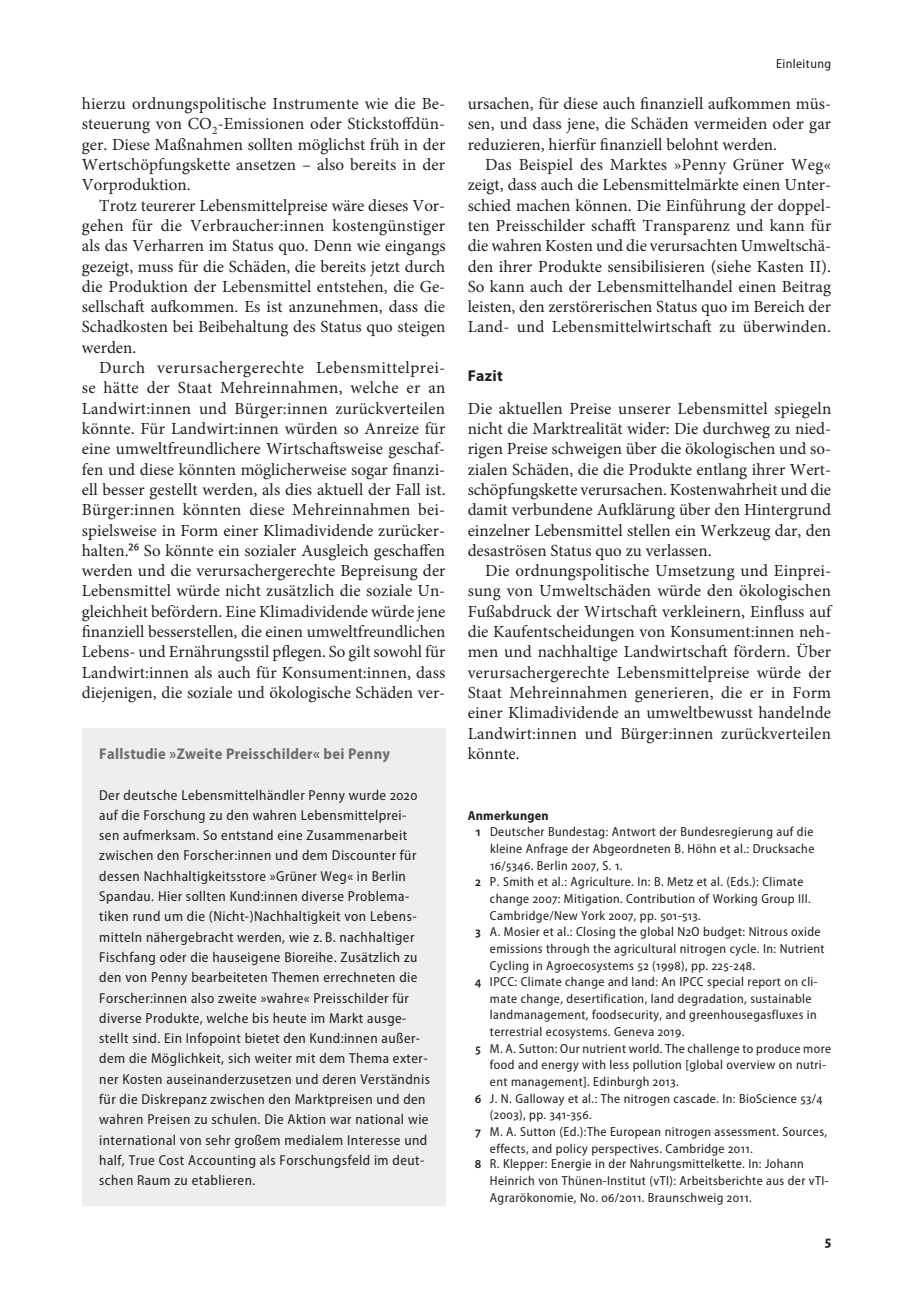
<style>
.page{position:relative;width:918px;height:1315px;background:#fff}
.page>*{position:absolute;margin:0;border:0;box-sizing:border-box;transform-origin:0 0}
.t1{font:16.97px/20.3px "Minion Pro";letter-spacing:.005em;color:#231f20;text-align:justify}
.t2{font:700 15.75px "Myriad Pro";letter-spacing:.02em;color:#231f20}
.t3{font:700 semi-condensed 15.58px "Myriad Pro";letter-spacing:.02em;color:#6c6d70}
.t4{font:700 semi-condensed 14.88px "Myriad Pro";color:#231f20}
.t5{font:semi-condensed 14.35px/20.3px "Myriad Pro";letter-spacing:.03em;color:#231f20}
.t6{font:semi-condensed 13.12px "Myriad Pro";letter-spacing:.03em;color:#231f20}
.t7{font:700 semi-condensed 13.12px "Myriad Pro";letter-spacing:.02em;color:#231f20}
.s1{font-family:"Myriad Pro";font-stretch:semi-condensed;font-size:17.5px}
.s2{font-weight:600}
</style>
<div class="page">
<div style="left:82px;top:728px;width:363px;height:477px;background:#eeeeef"></div>
<p class="t1" style="left:82px;top:94px;width:365px">hierzu ordnungspolitische Instrumente wie die Be&shy;steuerung von CO<sub>2</sub>-Emissionen oder Stickstoffdün&shy;ger. Diese Maßnahmen sollten möglichst früh in der Wertschöpfungskette ansetzen – also bereits in der Vorproduktion.</p>
<p class="t1" style="left:82px;top:195px;width:365px;text-indent:17px">Trotz teurerer Lebensmittelpreise wäre dieses Vor&shy;gehen für die Verbraucher:innen kostengünstiger als das Verharren im Status quo. Denn wie eingangs gezeigt, muss für die Schäden, die bereits jetzt durch die Produktion der Lebensmittel entstehen, die Ge&shy;sellschaft aufkommen. Es ist anzunehmen, dass die Schadkosten bei Beibehaltung des Status quo steigen werden.</p>
<p class="t1" style="left:82px;top:357px;width:365px;text-indent:17px">Durch verursachergerechte Lebensmittelprei&shy;se hätte der Staat Mehreinnahmen, welche er an Landwirt:innen und Bürger:innen zurückverteilen könnte. Für Landwirt:innen würden so Anreize für eine umweltfreundlichere Wirtschaftsweise geschaf&shy;fen und diese könnten möglicherweise sogar finanzi&shy;ell besser gestellt werden, als dies aktuell der Fall ist.<br>Bürger:innen könnten diese Mehreinnahmen bei&shy;spielsweise in Form einer Klimadividende zurücker&shy;halten.<span class="s1">26</span> So könnte ein sozialer Ausgleich geschaffen werden und die verursachergerechte Bepreisung der Lebensmittel würde nicht zusätzlich die soziale Un&shy;gleichheit befördern. Eine Klimadividende würde jene finanziell besserstellen, die einen umweltfreundlichen Lebens- und Ernährungsstil pflegen. So gilt sowohl für Landwirt:innen als auch für Konsument:innen, dass diejenigen, die soziale und ökologische Schäden ver-</p>
<p class="t3" style="left:99px;top:745px;width:292px">Fallstudie »Zweite Preisschilder« bei Penny</p>
<p class="t5" style="left:99px;top:785px;width:332px">Der deutsche Lebensmittelhändler Penny wurde 2020 auf die Forschung zu den wahren Lebensmittelprei&shy;sen aufmerksam. So entstand eine Zusammenarbeit zwischen den Forscher:innen und dem Discounter für dessen Nachhaltigkeitsstore »Grüner Weg« in Berlin Spandau. Hier sollten Kund:innen diverse Problema&shy;tiken rund um die (Nicht-)Nachhaltigkeit von Lebens&shy;mitteln nähergebracht werden, wie z. B. nachhaltiger Fischfang oder die hauseigene Bioreihe. Zusätzlich zu den von Penny bearbeiteten Themen errechneten die Forscher:innen also zweite »wahre« Preisschilder für diverse Produkte, welche bis heute im Markt ausge&shy;stellt sind. Ein Infopoint bietet den Kund:innen außer&shy;dem die Möglichkeit, sich weiter mit dem Thema exter&shy;ner Kosten auseinanderzusetzen und deren Verständnis für die Diskrepanz zwischen den Marktpreisen und den wahren Preisen zu schulen. Die Aktion war national wie international von sehr großem medialem Interesse und half, True Cost Accounting als Forschungsfeld im deut&shy;schen Raum zu etablieren.</p>
<p class="t6" style="left:776px;top:57px;width:56px">Einleitung</p>
<p class="t1" style="left:468px;top:94px;width:365px">ursachen, für diese auch finanziell aufkommen müs&shy;sen, und dass jene, die Schäden vermeiden oder gar reduzieren, hierfür finanziell belohnt werden.</p>
<p class="t1" style="left:468px;top:154px;width:365px;text-indent:17px">Das Beispiel des Marktes »Penny Grüner Weg« zeigt, dass auch die Lebensmittelmärkte einen Unter&shy;schied machen können. Die Einführung der doppel&shy;ten Preisschilder schafft Transparenz und kann für die wahren Kosten und die verursachten Umweltschä&shy;den ihrer Produkte sensibilisieren (siehe Kasten II).<br>So kann auch der Lebensmittelhandel einen Beitrag leisten, den zerstörerischen Status quo im Bereich der Land- und Lebensmittelwirtschaft zu überwinden.</p>
<p class="t2" style="left:468px;top:366px;width:37px">Fazit</p>
<p class="t1" style="left:468px;top:398px;width:365px">Die aktuellen Preise unserer Lebensmittel spiegeln nicht die Marktrealität wider: Die durchweg zu nied&shy;rigen Preise schweigen über die ökologischen und so&shy;zialen Schäden, die die Produkte entlang ihrer Wert&shy;schöpfungskette verursachen. Kostenwahrheit und die damit verbundene Aufklärung über den Hintergrund einzelner Lebensmittel stellen ein Werkzeug dar, den desaströsen Status quo zu verlassen.</p>
<p class="t1" style="left:468px;top:560px;width:365px;text-indent:17px">Die ordnungspolitische Umsetzung und Einprei&shy;sung von Umweltschäden würde den ökologischen Fußabdruck der Wirtschaft verkleinern, Einfluss auf die Kaufentscheidungen von Konsument:innen neh&shy;men und nachhaltige Landwirtschaft fördern. Über verursachergerechte Lebensmittelpreise würde der Staat Mehreinnahmen generieren, die er in Form einer Klimadividende an umweltbewusst handelnde Landwirt:innen und Bürger:innen zurückverteilen könnte.</p>
<p class="t7" style="left:468px;top:808px;width:83px">Anmerkungen</p>
<p class="t6" style="left:475px;top:825px;width:340px"><span class="s2">1</span> Deutscher Bundestag: Antwort der Bundesregierung auf die</p>
<p class="t6" style="left:490px;top:841px;width:326px">kleine Anfrage der Abgeordneten B. Höhn et al.: Drucksache</p>
<p class="t6" style="left:490px;top:858px;width:134px">16/5346. Berlin 2007, S. 1.</p>
<p class="t6" style="left:475px;top:875px;width:330px"><span class="s2">2</span> P. Smith et al.: Agriculture. In: B. Metz et al. (Eds.): Climate</p>
<p class="t6" style="left:490px;top:891px;width:322px">change 2007: Mitigation. Contribution of Working Group III.</p>
<p class="t6" style="left:490px;top:908px;width:212px">Cambridge/New York 2007, pp. 501-513.</p>
<p class="t6" style="left:475px;top:924px;width:347px"><span class="s2">3</span> A. Mosier et al.: Closing the global N2O budget: Nitrous oxide</p>
<p class="t6" style="left:490px;top:941px;width:336px">emissions through the agricultural nitrogen cycle. In: Nutrient</p>
<p class="t6" style="left:490px;top:958px;width:267px">Cycling in Agroecosystems 52 (1998), pp. 225-248.</p>
<p class="t6" style="left:475px;top:974px;width:344px"><span class="s2">4</span> IPCC: Climate change and land: An IPCC special report on cli-</p>
<p class="t6" style="left:490px;top:991px;width:323px">mate change, desertification, land degradation, sustainable</p>
<p class="t6" style="left:490px;top:1008px;width:328px">landmanagement, foodsecurity, and greenhousegasfluxes in</p>
<p class="t6" style="left:490px;top:1024px;width:196px">terrestrial ecosystems. Geneva 2019.</p>
<p class="t6" style="left:475px;top:1041px;width:358px"><span class="s2">5</span> M. A. Sutton: Our nutrient world. The challenge to produce more</p>
<p class="t6" style="left:490px;top:1057px;width:338px">food and energy with less pollution [global overview on nutri-</p>
<p class="t6" style="left:490px;top:1074px;width:190px">ent management]. Edinburgh 2013.</p>
<p class="t6" style="left:475px;top:1091px;width:349px"><span class="s2">6</span> J. N. Galloway et al.: The nitrogen cascade. In: BioScience 53/4</p>
<p class="t6" style="left:490px;top:1107px;width:103px">(2003), pp. 341-356.</p>
<p class="t6" style="left:475px;top:1124px;width:354px"><span class="s2">7</span> M. A. Sutton (Ed.):The European nitrogen assessment. Sources,</p>
<p class="t6" style="left:490px;top:1141px;width:264px">effects, and policy perspectives. Cambridge 2011.</p>
<p class="t6" style="left:475px;top:1156px;width:331px"><span class="s2">8</span> R. Klepper: Energie in der Nahrungsmittelkette. In: Johann</p>
<p class="t6" style="left:490px;top:1173px;width:340px">Heinrich von Thünen-Institut (vTI): Arbeitsberichte aus der vTI-</p>
<p class="t6" style="left:490px;top:1190px;width:263px">Agrarökonomie, No. 06/2011. Braunschweig 2011.</p>
<p class="t4" style="left:824px;top:1233px;width:8px">5</p>
</div>
